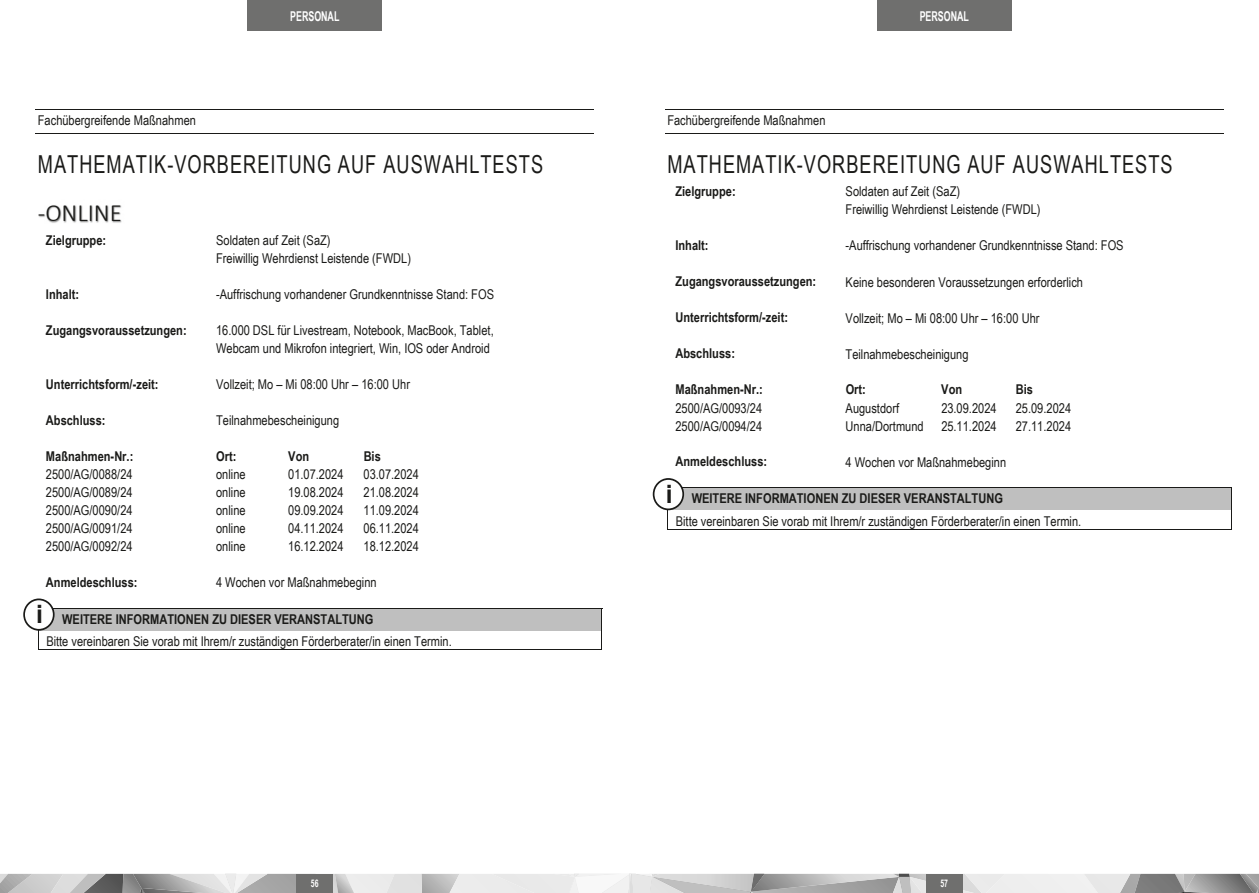
<style>
.page{position:relative;width:1259px;height:893px;background:#fff}
.page>*{position:absolute;margin:0;border:0;box-sizing:border-box;transform-origin:0 0}
.t1{font:700 25.35px "Arial";color:#1a1a18}
.t2{font:24.75px/47.8px "Arial Narrow";letter-spacing:.045em;color:#1a1a18;scale:.89 1}
.t3{font:13.5px/18px "Arial Narrow";color:#1a1a18}
.t4{font:700 13.5px "Arial Narrow";color:#1a1a18}
.t5{font:700 13.5px "Arial Narrow";color:#fff;scale:.8 1}
.t6{font:700 10.5px "Arial Narrow";color:#fff;scale:.8 1}
.s1{font-family:"Calibri";font-weight:300}
.s2{font-weight:700}
</style>
<div class="page">
<svg style="left:0;top:874px;width:1259px;height:19px;background:#c5c5c5"></svg>
<div style="left:297px;top:874px;width:36px;height:19px;background:#6f6f6e"></div>
<div style="left:926px;top:874px;width:36px;height:19px;background:#6f6f6e"></div>
<div style="left:248px;top:0;width:134px;height:31px;background:#6f6f6e"></div>
<div style="left:877px;top:0;width:134px;height:31px;background:#6f6f6e"></div>
<hr style="left:36px;top:109px;width:558px;height:1px;background:#1a1a18">
<hr style="left:36px;top:133px;width:558px;height:1px;background:#1a1a18">
<img style="left:38px;top:205px;width:84px;height:18px">
<div style="left:46px;top:608px;width:548px;height:23px;background:#bfbfbf"></div>
<hr style="left:38px;top:608px;width:564px;height:1px;background:#1a1a18">
<svg style="left:38px;top:631px;width:1px;height:18px"></svg>
<hr style="left:38px;top:649px;width:563px;height:1px;background:#1a1a18">
<svg style="left:601px;top:609px;width:1px;height:41px"></svg>
<div style="left:24px;top:599px;width:30px;height:31px;background:#fefefe;border-radius:50%"></div>
<div style="left:23px;top:598px;width:32px;height:33px;border:2px solid #1a1a18;border-radius:50%"></div>
<hr style="left:665px;top:109px;width:558px;height:1px;background:#1a1a18">
<hr style="left:665px;top:133px;width:558px;height:1px;background:#1a1a18">
<div style="left:676px;top:488px;width:547px;height:23px;background:#bfbfbf"></div>
<hr style="left:667px;top:487px;width:564px;height:1px;background:#1a1a18">
<svg style="left:667px;top:510px;width:1px;height:19px"></svg>
<hr style="left:667px;top:529px;width:564px;height:1px;background:#1a1a18">
<svg style="left:1231px;top:487px;width:1px;height:43px"></svg>
<div style="left:653px;top:479px;width:30px;height:30px;background:#fefefe;border-radius:50%"></div>
<div style="left:653px;top:478px;width:31px;height:32px;border:2px solid #1a1a18;border-radius:50%"></div>
<p class="t5" style="left:290px;top:6px;width:63px">PERSONAL</p>
<p class="t5" style="left:919px;top:6px;width:63px">PERSONAL</p>
<p class="t3" style="left:38px;top:111px;width:160px">Fachübergreifende Maßnahmen</p>
<p class="t2" style="left:38px;top:140px;width:569px">MATHEMATIK-VORBEREITUNG AUF AUSWAHLTESTS <span class="s1">-ONLINE</span></p>
<p class="t4" style="left:46px;top:230px;width:62px">Zielgruppe:</p>
<p class="t3" style="left:216px;top:231px;width:196px">Soldaten auf Zeit (SaZ)<br>Freiwillig Wehrdienst Leistende (FWDL)</p>
<p class="t4" style="left:46px;top:284px;width:35px">Inhalt:</p>
<p class="t3" style="left:216px;top:285px;width:279px">-Auffrischung vorhandener Grundkenntnisse Stand: FOS</p>
<p class="t4" style="left:46px;top:320px;width:142px">Zugangsvoraussetzungen:</p>
<p class="t3" style="left:216px;top:321px;width:279px">16.000 DSL für Livestream, Notebook, MacBook, Tablet,<br>Webcam und Mikrofon integriert, Win, IOS oder Android</p>
<p class="t4" style="left:46px;top:374px;width:114px">Unterrichtsform/-zeit:</p>
<p class="t3" style="left:216px;top:375px;width:195px">Vollzeit; Mo – Mi 08:00 Uhr – 16:00 Uhr</p>
<p class="t4" style="left:46px;top:410px;width:61px">Abschluss:</p>
<p class="t3" style="left:216px;top:411px;width:125px">Teilnahmebescheinigung</p>
<p class="t4" style="left:46px;top:446px;width:89px">Maßnahmen-Nr.:</p>
<p class="t4" style="left:216px;top:446px;width:22px">Ort:</p>
<p class="t4" style="left:288px;top:446px;width:22px">Von</p>
<p class="t4" style="left:364px;top:446px;width:19px">Bis</p>
<p class="t3" style="left:46px;top:465px;width:88px;text-align:justify">2500/AG/0088/24<br>2500/AG/0089/24<br>2500/AG/0090/24<br>2500/AG/0091/24<br>2500/AG/0092/24</p>
<p class="t3" style="left:216px;top:465px;width:31px;text-align:justify">online online online online online</p>
<p class="t3" style="left:288px;top:465px;width:57px;text-align:justify">01.07.2024<br>19.08.2024<br>09.09.2024<br>04.11.2024<br>16.12.2024</p>
<p class="t3" style="left:363px;top:465px;width:57px;text-align:justify">03.07.2024<br>21.08.2024<br>11.09.2024<br>06.11.2024<br>18.12.2024</p>
<p class="t4" style="left:46px;top:572px;width:93px">Anmeldeschluss:</p>
<p class="t3" style="left:216px;top:572px;width:162px">4 Wochen vor Maßnahmebeginn</p>
<p class="t3" style="left:46px;top:607px;width:407px;line-height:22.6px;text-indent:16px"><span class="s2">WEITERE INFORMATIONEN ZU DIESER VERANSTALTUNG<br></span>Bitte vereinbaren Sie vorab mit Ihrem/r zuständigen Förderberater/in einen Termin.</p>
<p class="t1" style="left:36px;top:596px;width:8px">i</p>
<p class="t3" style="left:667px;top:111px;width:160px">Fachübergreifende Maßnahmen</p>
<p class="t2" style="left:667px;top:140px;width:569px">MATHEMATIK-VORBEREITUNG AUF AUSWAHLTESTS</p>
<p class="t4" style="left:675px;top:181px;width:62px">Zielgruppe:</p>
<p class="t3" style="left:845px;top:182px;width:196px">Soldaten auf Zeit (SaZ)<br>Freiwillig Wehrdienst Leistende (FWDL)</p>
<p class="t4" style="left:675px;top:235px;width:35px">Inhalt:</p>
<p class="t3" style="left:845px;top:236px;width:279px">-Auffrischung vorhandener Grundkenntnisse Stand: FOS</p>
<p class="t4" style="left:675px;top:271px;width:142px">Zugangsvoraussetzungen:</p>
<p class="t3" style="left:845px;top:272px;width:239px">Keine besonderen Voraussetzungen erforderlich</p>
<p class="t4" style="left:675px;top:307px;width:114px">Unterrichtsform/-zeit:</p>
<p class="t3" style="left:845px;top:308px;width:195px">Vollzeit; Mo – Mi 08:00 Uhr – 16:00 Uhr</p>
<p class="t4" style="left:675px;top:343px;width:61px">Abschluss:</p>
<p class="t3" style="left:845px;top:344px;width:124px">Teilnahmebescheinigung</p>
<p class="t4" style="left:675px;top:379px;width:89px">Maßnahmen-Nr.:</p>
<p class="t4" style="left:845px;top:379px;width:22px">Ort:</p>
<p class="t4" style="left:941px;top:379px;width:22px">Von</p>
<p class="t4" style="left:1015px;top:379px;width:19px">Bis</p>
<p class="t3" style="left:675px;top:398px;width:88px">2500/AG/0093/24<br>2500/AG/0094/24</p>
<p class="t3" style="left:845px;top:398px;width:80px">Augustdorf<br>Unna/Dortmund</p>
<p class="t3" style="left:941px;top:398px;width:57px">23.09.2024<br>25.11.2024</p>
<p class="t3" style="left:1015px;top:398px;width:57px">25.09.2024<br>27.11.2024</p>
<p class="t4" style="left:675px;top:451px;width:93px">Anmeldeschluss:</p>
<p class="t3" style="left:845px;top:452px;width:162px">4 Wochen vor Maßnahmebeginn</p>
<p class="t3" style="left:676px;top:487px;width:407px;line-height:22.6px;text-indent:16px"><span class="s2">WEITERE INFORMATIONEN ZU DIESER VERANSTALTUNG<br></span>Bitte vereinbaren Sie vorab mit Ihrem/r zuständigen Förderberater/in einen Termin.</p>
<p class="t1" style="left:665px;top:476px;width:8px">i</p>
<p class="t6" style="left:311px;top:875px;width:11px">56</p>
<p class="t6" style="left:940px;top:875px;width:11px">57</p>
</div>
